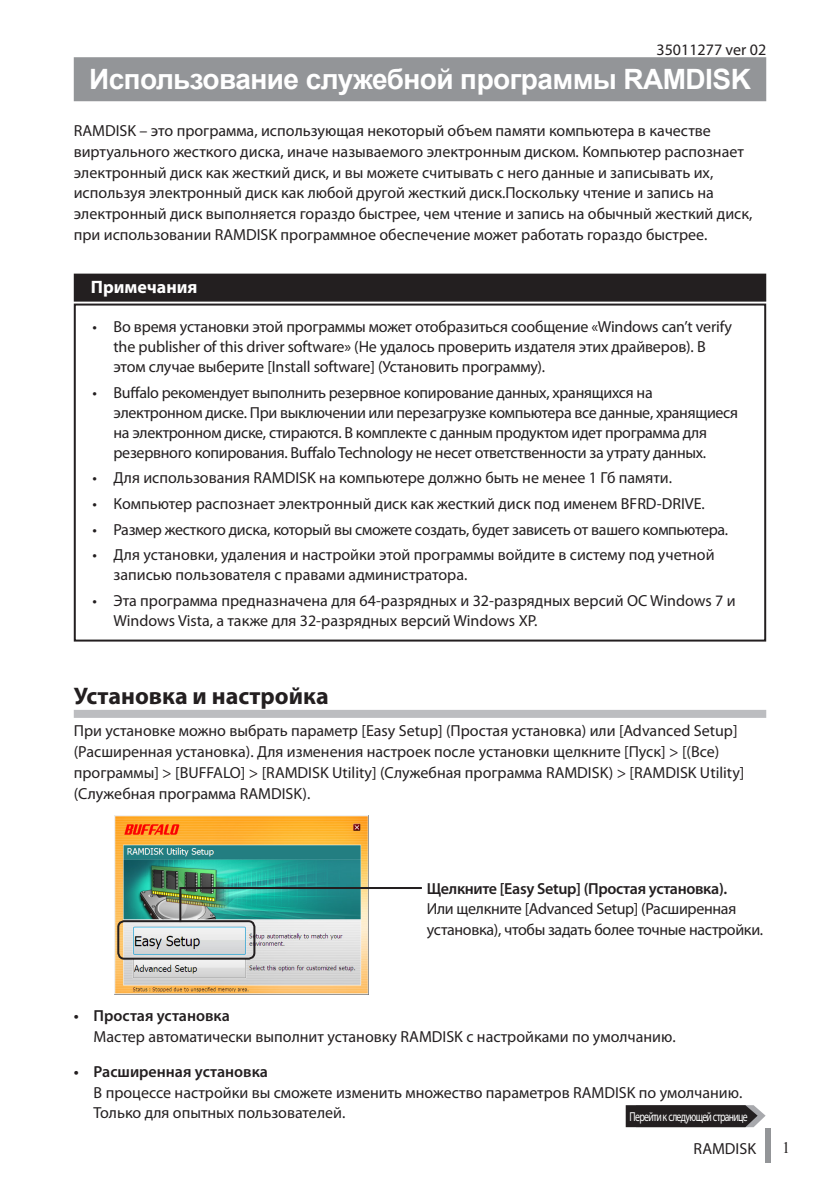
<style>
.page{position:relative;width:840px;height:1191px;background:#fff}
.page>*{position:absolute;margin:0;border:0;box-sizing:border-box;transform-origin:0 0}
._04_大ﾀｲﾄﾙ{font:700 28px "Arial";letter-spacing:-.02em;color:#fff}
._05_中ﾀｲﾄﾙ{font:700 24px "Myriad Pro";color:#231f20}
._07_ｺﾗﾑﾀｲﾄﾙ{font:700 18px "Myriad Pro";color:#fff}
._07_ｺﾗﾑ本文{font:16px/20px "Myriad Pro";letter-spacing:-.01em;color:#231f20}
._04_大中ﾀｲﾄﾙﾘｰﾄﾞ{font:16px/20.8px "Myriad Pro";color:#231f20}
._14_見出し文下{font:16px/20.8px "Myriad Pro";color:#231f20}
._12__文_手順下{font:16px/20.8px "Myriad Pro";letter-spacing:-.02em;color:#231f20}
._14_見出し文{font:600 16px "Myriad Pro";color:#231f20}
._12__文_手順下-2{font:600 16px "Myriad Pro";letter-spacing:-.02em;color:#231f20}
._04_大ﾀｲﾄﾙﾘｰﾄﾞ{font:16px "Myriad Pro";color:#231f20}
._93_フッターR{font:16px "Myriad Pro";color:#231f20}
._95_ノンブルR{font:16px "Times New Roman";color:#231f20}
.t1{font:13px "Myriad Pro";letter-spacing:-.07em;color:#fff;scale:.75 1}
</style>
<div class="page">
<div style="left:764px;top:1128px;width:6px;height:34px;background:#939598"></div>
<svg style="left:625px;top:1105px;width:140px;height:22px;background:#353133"></svg>
<img style="left:115px;top:815px;width:253px;height:179px">
<div style="left:74px;top:57px;width:691px;height:44px;background:#939598"></div>
<div style="left:74px;top:274px;width:691px;height:28px;background:#231f20"></div>
<div style="left:74px;top:710px;width:691px;height:8px;background:#bcbdc0"></div>
<img style="left:178px;top:886px;width:244px;height:38px">
<div style="left:117px;top:920px;width:138px;height:39px;border:2px solid #231f20;border-radius:6px"></div>
<div style="left:74px;top:303px;width:691px;height:338px;border:2px solid #231f20"></div>
<p class="_04_大ﾀｲﾄﾙﾘｰﾄﾞ" style="left:656px;top:40px;width:111px">35011277 ver 02</p>
<p class="_04_大ﾀｲﾄﾙ" style="left:89px;top:61px;width:662px">Использование служебной программы RAMDISK</p>
<p class="_04_大中ﾀｲﾄﾙﾘｰﾄﾞ" style="left:74px;top:120px;width:679px">RAMDISK – это программа, использующая некоторый объем памяти компьютера в качестве виртуального жесткого диска, иначе называемого электронным диском. Компьютер распознает электронный диск как жесткий диск, и вы можете считывать с него данные и записывать их, используя электронный диск как любой другой жесткий диск.Поскольку чтение и запись на электронный диск выполняется гораздо быстрее, чем чтение и запись на обычный жесткий диск, при использовании RAMDISK программное обеспечение может работать гораздо быстрее.</p>
<p class="_07_ｺﾗﾑﾀｲﾄﾙ" style="left:91px;top:275px;width:108px">Примечания</p>
<p class="_07_ｺﾗﾑ本文" style="left:113px;top:316px;width:619px;text-indent:-21px">• Во время установки этой программы может отобразиться сообщение «Windows can’t verify the publisher of this driver software» (Не удалось проверить издателя этих драйверов). В этом случае выберите [Install software] (Установить программу).</p>
<p class="_07_ｺﾗﾑ本文" style="left:113px;top:382px;width:625px;text-indent:-21px">• Buffalo рекомендует выполнить резервное копирование данных, хранящихся на электронном диске. При выключении или перезагрузке компьютера все данные, хранящиеся на электронном диске, стираются. В комплекте с данным продуктом идет программа для резервного копирования. Buffalo Technology не несет ответственности за утрату данных.</p>
<p class="_07_ｺﾗﾑ本文" style="left:92px;top:467px;width:580px">• Для использования RAMDISK на компьютере должно быть не менее 1 Гб памяти.</p>
<p class="_07_ｺﾗﾑ本文" style="left:92px;top:493px;width:613px">• Компьютер распознает электронный диск как жесткий диск под именем BFRD-DRIVE.</p>
<p class="_07_ｺﾗﾑ本文" style="left:92px;top:519px;width:637px">• Размер жесткого диска, который вы сможете создать, будет зависеть от вашего компьютера.</p>
<p class="_07_ｺﾗﾑ本文" style="left:113px;top:545px;width:602px;text-indent:-21px">• Для установки, удаления и настройки этой программы войдите в систему под учетной записью пользователя с правами администратора.</p>
<p class="_07_ｺﾗﾑ本文" style="left:113px;top:590px;width:623px;text-indent:-21px">• Эта программа предназначена для 64-разрядных и 32-разрядных версий ОС Windows 7 и<br>Windows Vista, а также для 32-разрядных версий Windows XP.</p>
<p class="_05_中ﾀｲﾄﾙ" style="left:74px;top:680px;width:256px">Установка и настройка</p>
<p class="_04_大中ﾀｲﾄﾙﾘｰﾄﾞ" style="left:74px;top:720px;width:672px">При установке можно выбрать параметр [Easy Setup] (Простая установка) или [Advanced Setup] (Расширенная установка). Для изменения настроек после установки щелкните [Пуск] &gt; [(Все) программы] &gt; [BUFFALO] &gt; [RAMDISK Utility] (Служебная программа RAMDISK) &gt; [RAMDISK Utility] (Служебная программа RAMDISK).</p>
<p class="_12__文_手順下-2" style="left:426px;top:879px;width:302px">Щелкните [Easy Setup] (Простая установка).</p>
<p class="_12__文_手順下" style="left:426px;top:898px;width:338px">Или щелкните [Advanced Setup] (Расширенная установка), чтобы задать более точные настройки.</p>
<p class="_14_見出し文" style="left:74px;top:1006px;width:158px">• Простая установка</p>
<p class="_14_見出し文下" style="left:94px;top:1025px;width:583px">Мастер автоматически выполнит установку RAMDISK с настройками по умолчанию.</p>
<p class="_14_見出し文" style="left:74px;top:1062px;width:196px">• Расширенная установка</p>
<p class="_14_見出し文下" style="left:94px;top:1081px;width:650px">В процессе настройки вы сможете изменить множество параметров RAMDISK по умолчанию.<br>Только для опытных пользователей.</p>
<p class="t1" style="left:629px;top:1108px;width:159px">Перейти к следующей странице</p>
<p class="_93_フッターR" style="left:693px;top:1139px;width:64px">RAMDISK</p>
<p class="_95_ノンブルR" style="left:781px;top:1136px;width:9px">1</p>
</div>
